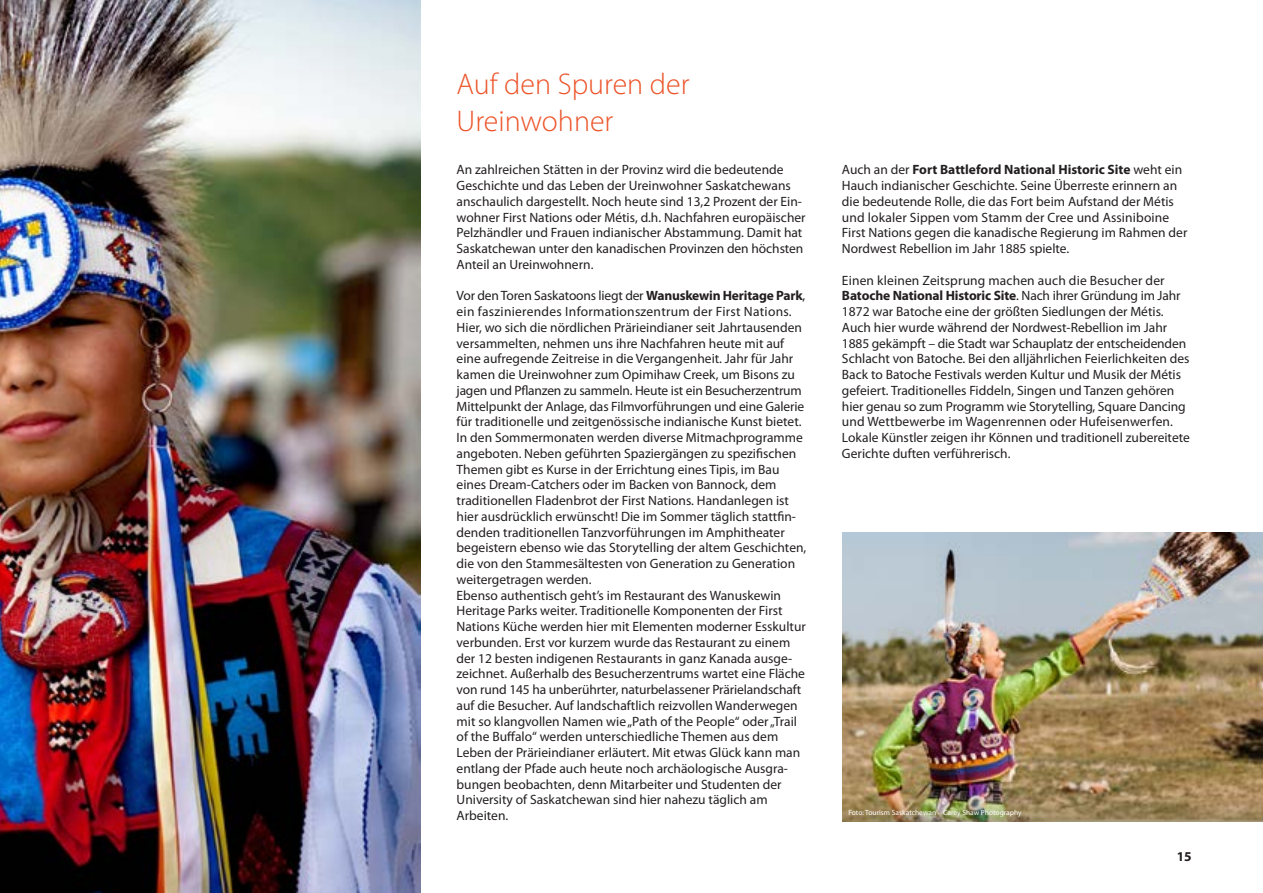
<style>
.page{position:relative;width:1263px;height:893px;background:#fff}
.page>*{position:absolute;margin:0;border:0;box-sizing:border-box;transform-origin:0 0}
.t1{font:300 30px/37.3px "Myriad Pro";color:#ec5328}
.t2{font:13.5px/15.8px "Myriad Pro";color:#231f20}
.t3{font:700 13.5px "Myriad Pro";color:#231f20}
.t4{font:7.5px "Myriad Pro";color:#fff}
.s1{font-weight:700}
</style>
<div class="page">
<img style="left:0;top:0;width:421px;height:893px">
<img style="left:842px;top:533px;width:421px;height:289px">
<h1 class="t1" style="left:457px;top:65px;width:234px">Auf den Spuren der<br>Ureinwohner</h1>
<p class="t2" style="left:457px;top:162px;width:351px">An zahlreichen Stätten in der Provinz wird die bedeutende Geschichte und das Leben der Ureinwohner Saskatchewans anschaulich dargestellt. Noch heute sind 13,2 Prozent der Ein&shy;wohner First Nations oder Métis, d.h. Nachfahren europäischer Pelzhändler und Frauen indianischer Abstammung. Damit hat Saskatchewan unter den kanadischen Provinzen den höchsten Anteil an Ureinwohnern.</p>
<p class="t2" style="left:457px;top:288px;width:351px">Vor den Toren Saskatoons liegt der <span class="s1">Wanuskewin Heritage Park</span>, ein faszinierendes Informationszentrum der First Nations.<br>Hier, wo sich die nördlichen Prärieindianer seit Jahrtausenden versammelten, nehmen uns ihre Nachfahren heute mit auf eine aufregende Zeitreise in die Vergangenheit. Jahr für Jahr kamen die Ureinwohner zum Opimihaw Creek, um Bisons zu jagen und Pflanzen zu sammeln. Heute ist ein Besucherzentrum Mittelpunkt der Anlage, das Filmvorführungen und eine Galerie für traditionelle und zeitgenössische indianische Kunst bietet.<br>In den Sommermonaten werden diverse Mitmachprogramme angeboten. Neben geführten Spaziergängen zu spezifischen Themen gibt es Kurse in der Errichtung eines Tipis, im Bau eines Dream-Catchers oder im Backen von Bannock, dem traditionellen Fladenbrot der First Nations. Handanlegen ist hier ausdrücklich erwünscht! Die im Sommer täglich stattfin&shy;denden traditionellen Tanzvorführungen im Amphitheater begeistern ebenso wie das Storytelling der altem Geschichten, die von den Stammesältesten von Generation zu Generation weitergetragen werden.<br>Ebenso authentisch geht’s im Restaurant des Wanuskewin Heritage Parks weiter. Traditionelle Komponenten der First Nations Küche werden hier mit Elementen moderner Esskultur verbunden. Erst vor kurzem wurde das Restaurant zu einem der 12 besten indigenen Restaurants in ganz Kanada ausge&shy;zeichnet. Außerhalb des Besucherzentrums wartet eine Fläche von rund 145 ha unberührter, naturbelassener Prärielandschaft auf die Besucher. Auf landschaftlich reizvollen Wanderwegen mit so klangvollen Namen wie „Path of the People“ oder „Trail of the Buffalo“ werden unterschiedliche Themen aus dem Leben der Prärieindianer erläutert. Mit etwas Glück kann man entlang der Pfade auch heute noch archäologische Ausgra&shy;bungen beobachten, denn Mitarbeiter und Studenten der University of Saskatchewan sind hier nahezu täglich am Arbeiten.</p>
<p class="t2" style="left:842px;top:162px;width:347px">Auch an der <span class="s1">Fort Battleford National Historic Site</span> weht ein Hauch indianischer Geschichte. Seine Überreste erinnern an die bedeutende Rolle, die das Fort beim Aufstand der Métis und lokaler Sippen vom Stamm der Cree und Assiniboine First Nations gegen die kanadische Regierung im Rahmen der Nordwest Rebellion im Jahr 1885 spielte.</p>
<p class="t2" style="left:842px;top:272px;width:349px">Einen kleinen Zeitsprung machen auch die Besucher der <span class="s1">Batoche National Historic Site</span>. Nach ihrer Gründung im Jahr 1872 war Batoche eine der größten Siedlungen der Métis.<br>Auch hier wurde während der Nordwest-Rebellion im Jahr 1885 gekämpft – die Stadt war Schauplatz der entscheidenden Schlacht von Batoche. Bei den alljährlichen Feierlichkeiten des Back to Batoche Festivals werden Kultur und Musik der Métis gefeiert. Traditionelles Fiddeln, Singen und Tanzen gehören hier genau so zum Programm wie Storytelling, Square Dancing und Wettbewerbe im Wagenrennen oder Hufeisenwerfen.<br>Lokale Künstler zeigen ihr Können und traditionell zubereitete Gerichte duften verführerisch.</p>
<p class="t4" style="left:848px;top:808px;width:175px">Foto: Tourism Saskatchewan – Carey Shaw Photography</p>
<p class="t3" style="left:1177px;top:848px;width:16px">15</p>
</div>
